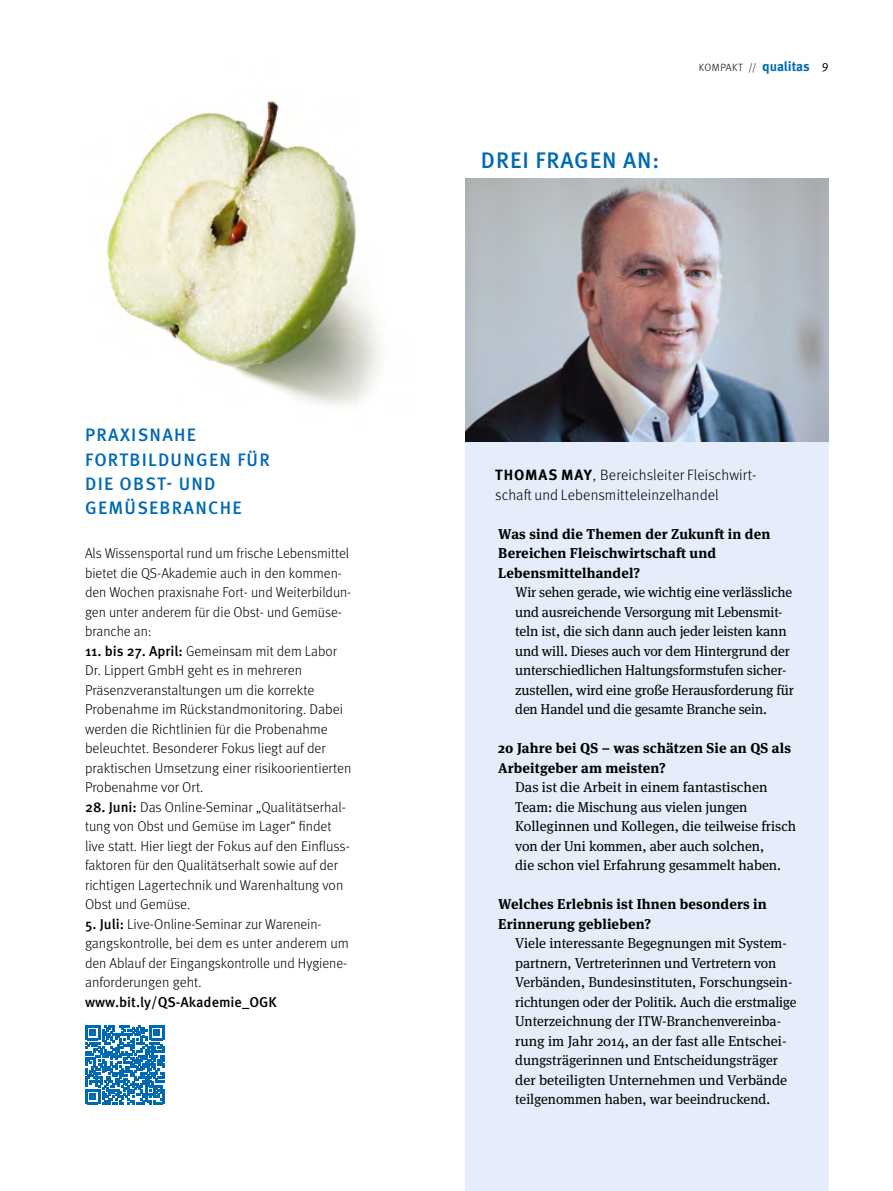
<style>
.page{position:relative;width:893px;height:1191px;background:#fff}
.page>*{position:absolute;margin:0;border:0;box-sizing:border-box;transform-origin:0 0}
.t1{font:500 22.5px "Meta Pro";letter-spacing:.04em;color:#0069b4}
.t2{font:500 18px/24.3px "Meta Pro";letter-spacing:.07em;color:#0069b4}
.t3{font:300 15px/19.5px "Meta Pro";letter-spacing:.01em;color:#000}
.t4{font:14.25px/19.5px "Meta Serif Pro";letter-spacing:-.005em;color:#000}
.t5{font:300 14.25px/19.5px "Meta Pro";color:#000}
.t6{font:700 14.25px/19.5px "Meta Serif Pro";letter-spacing:.01em;color:#000}
.t7{font:500 14.25px "Meta Pro";color:#000}
.t8{font:300 10.5px "Meta Pro";letter-spacing:.045em;color:#000}
.s1{font-weight:500}
.s2{font-family:"Meta OT";font-weight:700;font-size:13.5px;color:#0069b4}
.s3{font-family:"Meta Pro Norm";font-weight:400;font-size:12px}
.s4{font-weight:700}
</style>
<div class="page">
<img style="left:106px;top:101px;width:275px;height:304px">
<svg style="left:85px;top:1025px;width:79px;height:79px"></svg>
<div style="left:466px;top:179px;width:363px;height:1012px;background:#e4edf9"></div>
<img style="left:466px;top:179px;width:363px;height:262px">
<p class="t2" style="left:85px;top:421px;width:186px">PRAXISNAHE<br>FORTBILDUNGEN FÜR<br>DIE OBST- UND<br>GEMÜSEBRANCHE</p>
<p class="t5" style="left:85px;top:543px;width:268px">Als Wissensportal rund um frische Lebensmittel bietet die QS-Akademie auch in den kommen&shy;den Wochen praxisnahe Fort- und Weiterbildun&shy;gen unter anderem für die Obst- und Gemüse&shy;branche an:</p>
<p class="t5" style="left:85px;top:640px;width:268px"><span class="s1">11. bis 27. April:</span> Gemeinsam mit dem Labor Dr. Lippert GmbH geht es in mehreren Präsenzveranstaltungen um die korrekte Probenahme im Rückstandmonitoring. Dabei werden die Richtlinien für die Probenahme beleuchtet. Besonderer Fokus liegt auf der praktischen Umsetzung einer risikoorientierten Probenahme vor Ort.</p>
<p class="t5" style="left:85px;top:796px;width:266px"><span class="s1">28. Juni:</span> Das Online-Seminar „Qualitätserhal&shy;tung von Obst und Gemüse im Lager“ findet live statt. Hier liegt der Fokus auf den Einfluss&shy;faktoren für den Qualitätserhalt sowie auf der richtigen Lagertechnik und Warenhaltung von Obst und Gemüse.</p>
<p class="t5" style="left:85px;top:913px;width:265px"><span class="s1">5. Juli:</span> Live-Online-Seminar zur Warenein&shy;gangskontrolle, bei dem es unter anderem um den Ablauf der Eingangskontrolle und Hygiene&shy;anforderungen geht.</p>
<p class="t7" style="left:85px;top:991px;width:193px">www.bit.ly/QS-Akademie_OGK</p>
<h1 class="t1" style="left:481px;top:143px;width:180px">DREI FRAGEN AN:</h1>
<p class="t8" style="left:699px;top:59px;width:131px">KOMPAKT // <span class="s2">qualitas</span> <span class="s3">9</span></p>
<p class="t3" style="left:495px;top:464px;width:263px"><span class="s4">THOMAS MAY</span>, Bereichsleiter Fleischwirt&shy;schaft und Lebensmitteleinzelhandel</p>
<p class="t6" style="left:498px;top:523px;width:274px">Was sind die Themen der Zukunft in den<br>Bereichen Fleischwirtschaft und<br>Lebensmittelhandel?</p>
<p class="t4" style="left:515px;top:582px;width:280px">Wir sehen gerade, wie wichtig eine verlässliche und ausreichende Versorgung mit Lebensmit&shy;teln ist, die sich dann auch jeder leisten kann und will. Dieses auch vor dem Hintergrund der unterschiedlichen Haltungsformstufen sicher&shy;zustellen, wird eine große Herausforderung für den Handel und die gesamte Branche sein.</p>
<p class="t6" style="left:498px;top:737px;width:294px">20 Jahre bei QS – was schätzen Sie an QS als<br>Arbeitgeber am meisten?</p>
<p class="t4" style="left:515px;top:777px;width:282px">Das ist die Arbeit in einem fantastischen Team: die Mischung aus vielen jungen Kolleginnen und Kollegen, die teilweise frisch von der Uni kommen, aber auch solchen,<br>die schon viel Erfahrung gesammelt haben.</p>
<p class="t6" style="left:498px;top:893px;width:270px">Welches Erlebnis ist Ihnen besonders in<br>Erinnerung geblieben?</p>
<p class="t4" style="left:515px;top:933px;width:283px">Viele interessante Begegnungen mit System&shy;partnern, Vertreterinnen und Vertretern von Verbänden, Bundesinstituten, Forschungsein&shy;richtungen oder der Politik. Auch die erstmalige Unterzeichnung der ITW-Branchenvereinba&shy;rung im Jahr 2014, an der fast alle Entschei&shy;dungsträgerinnen und Entscheidungsträger der beteiligten Unternehmen und Verbände teilgenommen haben, war beeindruckend.</p>
</div>
